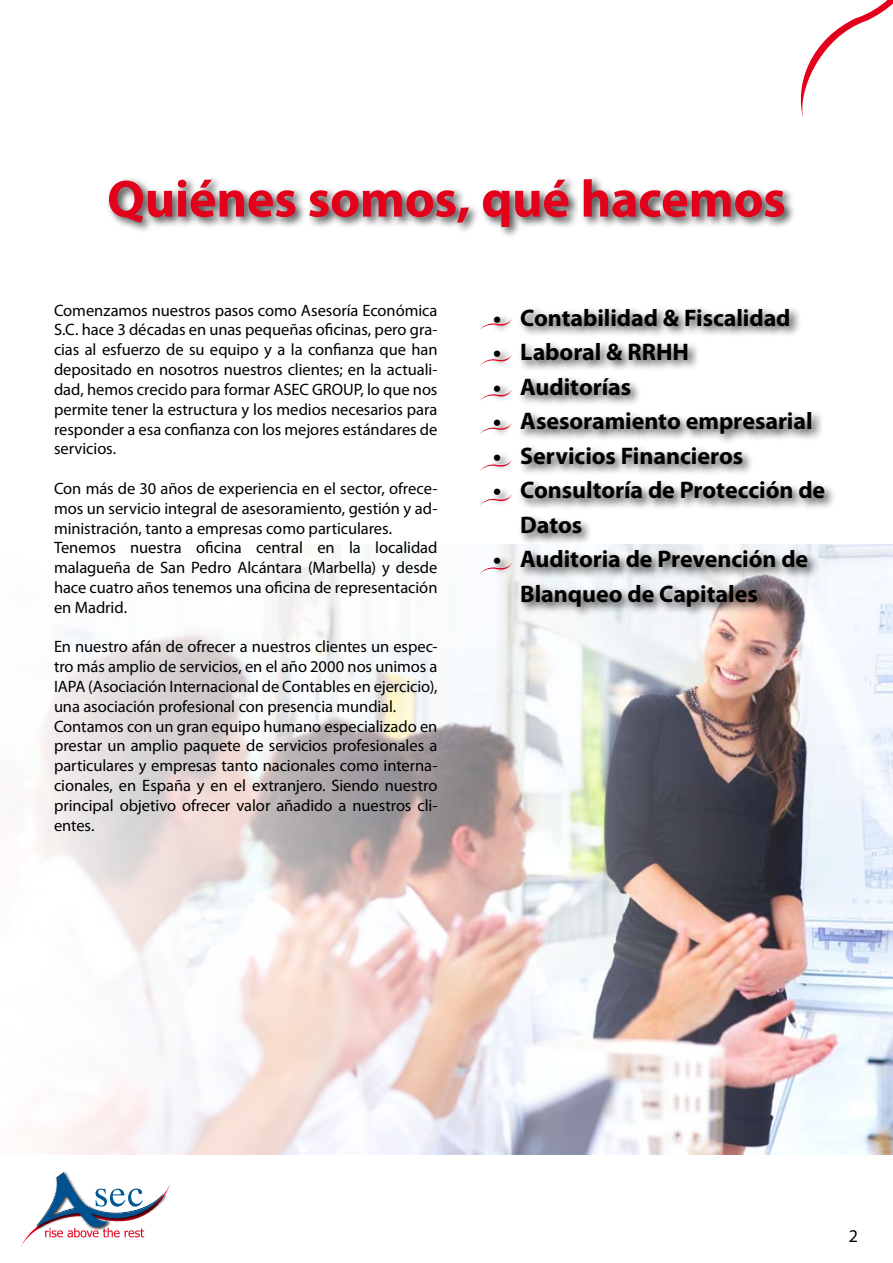
<style>
.page{position:relative;width:893px;height:1263px;background:#fff}
.page>*{position:absolute;margin:0;border:0;box-sizing:border-box;transform-origin:0 0}
.t1{font:700 52.5px "Myriad Pro";letter-spacing:-.01em;color:#e2001a}
.t2{font:700 24px/34.5px "Myriad Pro";letter-spacing:-.005em;color:#000}
.t3{font:18px "Myriad Pro";color:#000}
.t4{font:16.5px/19.8px "Myriad Pro";letter-spacing:-.005em;color:#000}
</style>
<div class="page">
<svg style="left:21px;top:1172px;width:150px;height:75px"></svg>
<img style="left:34px;top:545px;width:859px;height:609px">
<div style="left:105px;top:175px;width:691px;height:64px;background:#000;opacity:.75"></div>
<div style="left:491px;top:304px;width:345px;height:314px;background:#000;opacity:.75"></div>
<svg style="left:480px;top:318px;width:32px;height:13px"></svg>
<svg style="left:480px;top:354px;width:32px;height:13px"></svg>
<svg style="left:480px;top:389px;width:32px;height:13px"></svg>
<svg style="left:480px;top:422px;width:32px;height:13px"></svg>
<svg style="left:480px;top:459px;width:32px;height:13px"></svg>
<svg style="left:480px;top:493px;width:32px;height:13px"></svg>
<svg style="left:479px;top:562px;width:33px;height:13px"></svg>
<svg style="left:800px;top:0;width:93px;height:118px"></svg>
<h1 class="t1" style="left:107px;top:165px;width:680px">Quiénes somos, qué hacemos</h1>
<p class="t4" style="left:54px;top:300px;width:385px;text-align:justify">Comenzamos nuestros pasos como Asesoría Económica S.C. hace 3 décadas en unas pequeñas oficinas, pero gra&shy;cias al esfuerzo de su equipo y a la confianza que han depositado en nosotros nuestros clientes; en la actuali&shy;dad, hemos crecido para formar ASEC GROUP, lo que nos permite tener la estructura y los medios necesarios para responder a esa confianza con los mejores estándares de servicios.</p>
<p class="t4" style="left:54px;top:478px;width:385px">Con más de 30 años de experiencia en el sector, ofrece&shy;mos un servicio integral de asesoramiento, gestión y ad&shy;ministración, tanto a empresas como particulares.<br>Tenemos nuestra oficina central en la localidad malagueña de San Pedro Alcántara (Marbella) y desde hace cuatro años tenemos una oficina de representación en Madrid.</p>
<p class="t4" style="left:54px;top:637px;width:385px">En nuestro afán de ofrecer a nuestros clientes un espec&shy;tro más amplio de servicios, en el año 2000 nos unimos a IAPA (Asociación Internacional de Contables en ejercicio), una asociación profesional con presencia mundial.<br>Contamos con un gran equipo humano especializado en prestar un amplio paquete de servicios profesionales a particulares y empresas tanto nacionales como interna&shy;cionales, en España y en el extranjero. Siendo nuestro principal objetivo ofrecer valor añadido a nuestros cli&shy;entes.</p>
<h2 class="t2" style="left:493px;top:299px;width:299px">• Contabilidad &amp; Fiscalidad</h2>
<h2 class="t2" style="left:493px;top:334px;width:197px">• Laboral &amp; RRHH</h2>
<h2 class="t2" style="left:493px;top:368px;width:139px">• Auditorías</h2>
<h2 class="t2" style="left:493px;top:403px;width:321px">• Asesoramiento empresarial</h2>
<h2 class="t2" style="left:493px;top:437px;width:251px">• Servicios Financieros</h2>
<h2 class="t2" style="left:520px;top:472px;width:306px;text-indent:-27px">• Consultoría de Protección de<br>Datos</h2>
<h2 class="t2" style="left:520px;top:541px;width:290px;text-indent:-27px">• Auditoria de Prevención de<br>Blanqueo de Capitales</h2>
<p class="t3" style="left:849px;top:1225px;width:11px">2</p>
</div>
